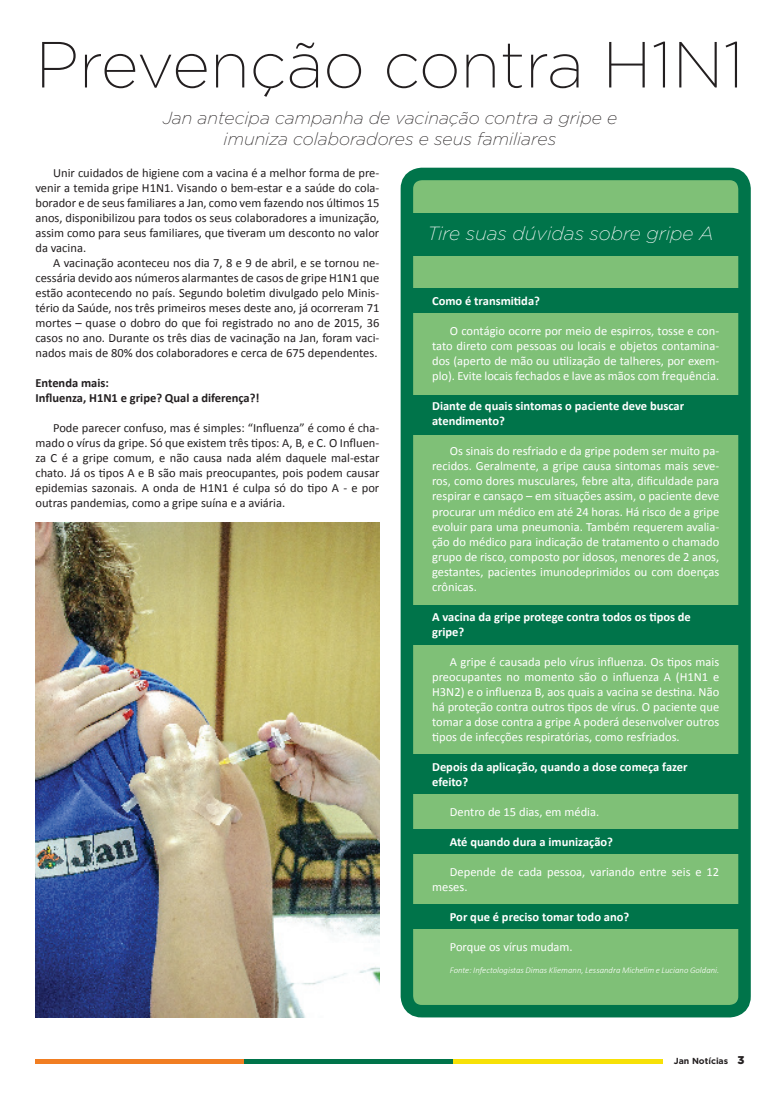
<style>
.page{position:relative;width:780px;height:1099px;background:#fff}
.page>*{position:absolute;margin:0;border:0;box-sizing:border-box;transform-origin:0 0}
.t1{font:200 65px "Gotham";color:#231f20}
.t2{font:italic 200 19px "Gotham";color:#fff}
.t3{font:italic 200 17.5px/21px "Gotham";color:#231f20;text-align:center}
.t4{font:12.5px/15px "Calibri";color:#fff;text-align:justify}
.t5{font:12.5px/15px "Calibri";color:#231f20;text-align:justify}
.t6{font:700 12.5px/15px "Calibri";color:#fff}
.t7{font:700 12.5px/15px "Calibri";color:#231f20}
.t8{font:italic 300 8.75px "Calibri";color:#fff}
.t9{font:700 8.75px "Gotham";color:#231f20}
.s1{font-weight:900;font-size:11.25px}
</style>
<div class="page">
<div style="left:35px;top:1058px;width:209px;height:5px;background:#f17e22"></div>
<div style="left:244px;top:1058px;width:210px;height:5px;background:#00744a"></div>
<div style="left:454px;top:1058px;width:209px;height:5px;background:#f7e107"></div>
<div style="left:407px;top:174px;width:337px;height:837px;background:#7fc077;border-radius:15px"></div>
<div style="left:400px;top:168px;width:350px;height:849px;border:12px solid #00744a;border-radius:15px"></div>
<div style="left:408px;top:288px;width:331px;height:24px;background:#00744a"></div>
<div style="left:407px;top:213px;width:332px;height:42px;background:#00744a"></div>
<div style="left:408px;top:395px;width:331px;height:39px;background:#00744a"></div>
<div style="left:408px;top:605px;width:331px;height:39px;background:#00744a"></div>
<div style="left:408px;top:754px;width:331px;height:39px;background:#00744a"></div>
<div style="left:408px;top:829px;width:331px;height:25px;background:#00744a"></div>
<div style="left:408px;top:903px;width:331px;height:25px;background:#00744a"></div>
<img style="left:35px;top:523px;width:344px;height:494px">
<h1 class="t1" style="left:35px;top:24px;width:710px">Prevenção contra H1N1</h1>
<h3 class="t3" style="left:163px;top:107px;width:456px">Jan antecipa campanha de vacinação contra a gripe e imuniza colaboradores e seus familiares</h3>
<p class="t5" style="left:35px;top:165px;width:345px;text-indent:18px">Unir cuidados de higiene com a vacina é a melhor forma de pre&shy;venir a temida gripe H1N1. Visando o bem-estar e a saúde do cola&shy;borador e de seus familiares a Jan, como vem fazendo nos últimos 15 anos, disponibilizou para todos os seus colaboradores a imunização, assim como para seus familiares, que tiveram um desconto no valor da vacina.</p>
<p class="t5" style="left:35px;top:255px;width:345px;text-indent:18px">A vacinação aconteceu nos dia 7, 8 e 9 de abril, e se tornou ne&shy;cessária devido aos números alarmantes de casos de gripe H1N1 que estão acontecendo no país. Segundo boletim divulgado pelo Minis&shy;tério da Saúde, nos três primeiros meses deste ano, já ocorreram 71 mortes – quase o dobro do que foi registrado no ano de 2015, 36 casos no ano. Durante os três dias de vacinação na Jan, foram vaci&shy;nados mais de 80% dos colaboradores e cerca de 675 dependentes.</p>
<p class="t7" style="left:35px;top:375px;width:226px">Entenda mais:<br>Influenza, H1N1 e gripe? Qual a diferença?!</p>
<p class="t5" style="left:35px;top:420px;width:345px;text-indent:18px">Pode parecer confuso, mas é simples: “Influenza” é como é cha&shy;mado o vírus da gripe. Só que existem três tipos: A, B, e C. O Influen&shy;za C é a gripe comum, e não causa nada além daquele mal-estar chato. Já os tipos A e B são mais preocupantes, pois podem causar epidemias sazonais. A onda de H1N1 é culpa só do tipo A - e por outras pandemias, como a gripe suína e a aviária.</p>
<h2 class="t2" style="left:427px;top:222px;width:288px">Tire suas dúvidas sobre gripe A</h2>
<p class="t6" style="left:432px;top:294px;width:109px">Como é transmitida?</p>
<p class="t4" style="left:432px;top:324px;width:289px;text-indent:18px">O contágio ocorre por meio de espirros, tosse e con&shy;tato direto com pessoas ou locais e objetos contamina&shy;dos (aperto de mão ou utilização de talheres, por exem&shy;plo). Evite locais fechados e lave as mãos com frequência.</p>
<p class="t6" style="left:432px;top:399px;width:253px">Diante de quais sintomas o paciente deve buscar atendimento?</p>
<p class="t4" style="left:432px;top:444px;width:289px;text-indent:18px">Os sinais do resfriado e da gripe podem ser muito pa&shy;recidos. Geralmente, a gripe causa sintomas mais seve&shy;ros, como dores musculares, febre alta, dificuldade para respirar e cansaço – em situações assim, o paciente deve procurar um médico em até 24 horas. Há risco de a gripe evoluir para uma pneumonia. Também requerem avalia&shy;ção do médico para indicação de tratamento o chamado grupo de risco, composto por idosos, menores de 2 anos, gestantes, pacientes imunodeprimidos ou com doenças crônicas.</p>
<p class="t6" style="left:432px;top:609px;width:260px">A vacina da gripe protege contra todos os tipos de gripe?</p>
<p class="t4" style="left:432px;top:654px;width:289px;text-indent:18px">A gripe é causada pelo vírus influenza. Os tipos mais preocupantes no momento são o influenza A (H1N1 e H3N2) e o influenza B, aos quais a vacina se destina. Não há proteção contra outros tipos de vírus. O paciente que tomar a dose contra a gripe A poderá desenvolver outros tipos de infecções respiratórias, como resfriados.</p>
<p class="t6" style="left:432px;top:759px;width:257px">Depois da aplicação, quando a dose começa fazer efeito?</p>
<p class="t4" style="left:450px;top:804px;width:151px">Dentro de 15 dias, em média.</p>
<p class="t6" style="left:450px;top:834px;width:165px">Até quando dura a imunização?</p>
<p class="t4" style="left:432px;top:864px;width:288px;text-indent:18px">Depende de cada pessoa, variando entre seis e 12 meses.</p>
<p class="t6" style="left:450px;top:909px;width:181px">Por que é preciso tomar todo ano?</p>
<p class="t4" style="left:450px;top:939px;width:124px">Porque os vírus mudam.</p>
<p class="t8" style="left:450px;top:964px;width:271px">Fonte: Infectologistas Dimas Kliemann, Lessandra Michelim e Luciano Goldani.</p>
<p class="t9" style="left:673px;top:1054px;width:72px">Jan Notícias <span class="s1">3</span></p>
</div>
